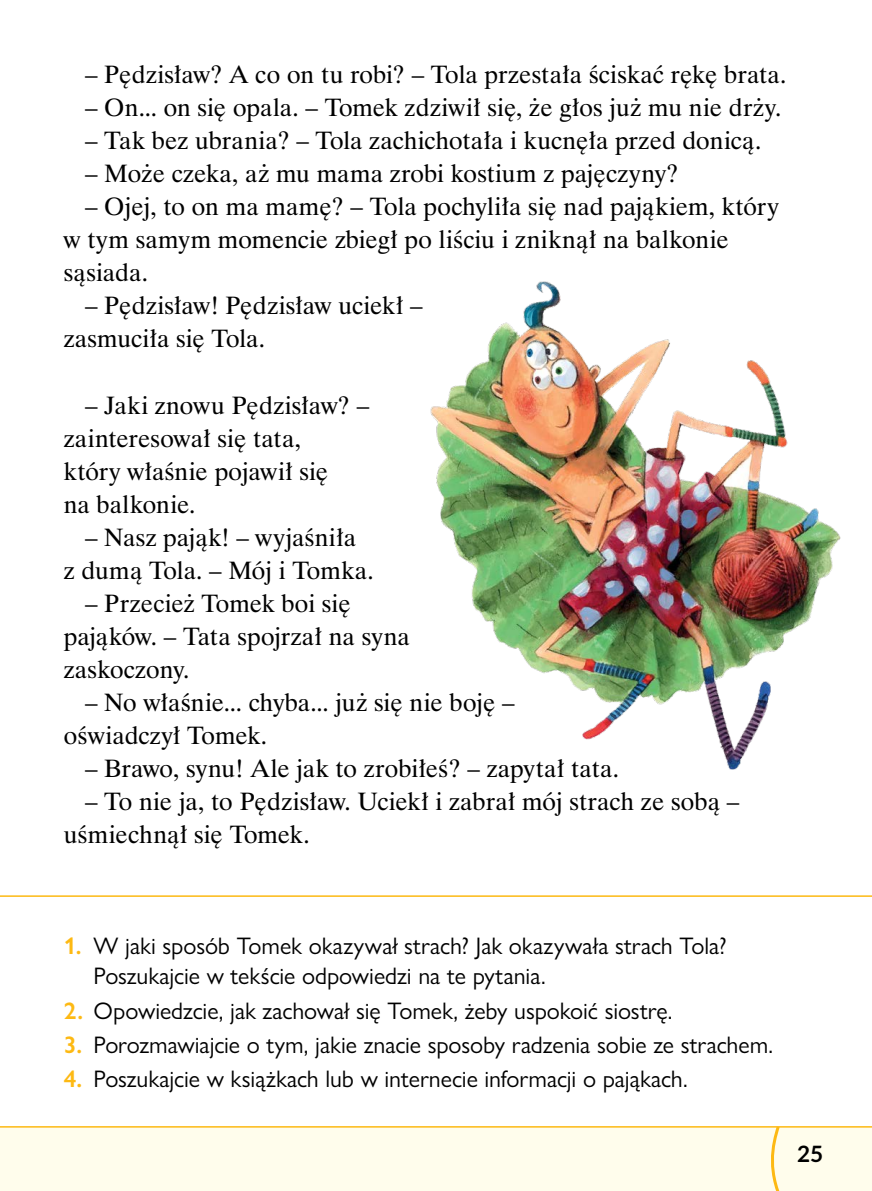
<style>
.page{position:relative;width:872px;height:1191px;background:#fff}
.page>*{position:absolute;margin:0;border:0;box-sizing:border-box;transform-origin:0 0}
.t1{font:24px/33px "Dutch 801 Rm PL";color:#000}
.t2{font:24px/30px "Gill Sans Nova";letter-spacing:-.005em;color:#000}
.t3{font:700 22.5px "Lato";color:#000}
.s1{font-weight:600;color:#fdb913}
</style>
<div class="page">
<img style="left:430px;top:281px;width:411px;height:489px">
<div style="left:0;top:1127px;width:872px;height:64px;background:#fffdec"></div>
<hr style="left:0;top:1126px;width:872px;height:1px;background:#fdb913">
<svg style="left:765px;top:1126px;width:26px;height:65px"></svg>
<hr style="left:0;top:895px;width:872px;height:2px;background:#fdb913">
<p class="t1" style="left:85px;top:57px;width:703px">– Pędzisław? A co on tu robi? – Tola przestała ściskać rękę brata.</p>
<p class="t1" style="left:85px;top:90px;width:698px">– On... on się opala. – Tomek zdziwił się, że głos już mu nie drży.</p>
<p class="t1" style="left:85px;top:123px;width:677px">– Tak bez ubrania? – Tola zachichotała i kucnęła przed donicą.</p>
<p class="t1" style="left:85px;top:156px;width:595px">– Może czeka, aż mu mama zrobi kostium z pajęczyny?</p>
<p class="t1" style="left:64px;top:189px;width:716px;text-indent:21px">– Ojej, to on ma mamę? – Tola pochyliła się nad pająkiem, który w tym samym momencie zbiegł po liściu i zniknął na balkonie sąsiada.</p>
<p class="t1" style="left:64px;top:288px;width:360px;text-indent:21px">– Pędzisław! Pędzisław uciekł – zasmuciła się Tola.</p>
<p class="t1" style="left:64px;top:388px;width:307px;text-indent:21px">– Jaki znowu Pędzisław? – zainteresował się tata,<br>który właśnie pojawił się<br>na balkonie.</p>
<p class="t1" style="left:64px;top:520px;width:311px;text-align:center">– Nasz pająk! – wyjaśniła<br>z dumą Tola. – Mój i Tomka.</p>
<p class="t1" style="left:64px;top:586px;width:347px;text-indent:21px">– Przecież Tomek boi się pająków. – Tata spojrzał na syna zaskoczony.</p>
<p class="t1" style="left:64px;top:685px;width:452px;text-indent:21px">– No właśnie... chyba... już się nie boję – oświadczył Tomek.</p>
<p class="t1" style="left:85px;top:751px;width:535px">– Brawo, synu! Ale jak to zrobiłeś? – zapytał tata.</p>
<p class="t1" style="left:64px;top:784px;width:677px;text-indent:21px">– To nie ja, to Pędzisław. Uciekł i zabrał mój strach ze sobą – uśmiechnął się Tomek.</p>
<p class="t2" style="left:94px;top:931px;width:634px;text-indent:-30px"><span class="s1">1.</span> W jaki sposób Tomek okazywał strach? Jak okazywała strach Tola?<br>Poszukajcie w tekście odpowiedzi na te pytania.</p>
<p class="t2" style="left:64px;top:995px;width:610px"><span class="s1">2.</span> Opowiedzcie, jak zachował się Tomek, żeby uspokoić siostrę.</p>
<p class="t2" style="left:64px;top:1029px;width:710px"><span class="s1">3.</span> Porozmawiajcie o tym, jakie znacie sposoby radzenia sobie ze strachem.</p>
<p class="t2" style="left:64px;top:1063px;width:625px"><span class="s1">4.</span> Poszukajcie w książkach lub w internecie informacji o pająkach.</p>
<p class="t3" style="left:797px;top:1136px;width:28px">25</p>
</div>
